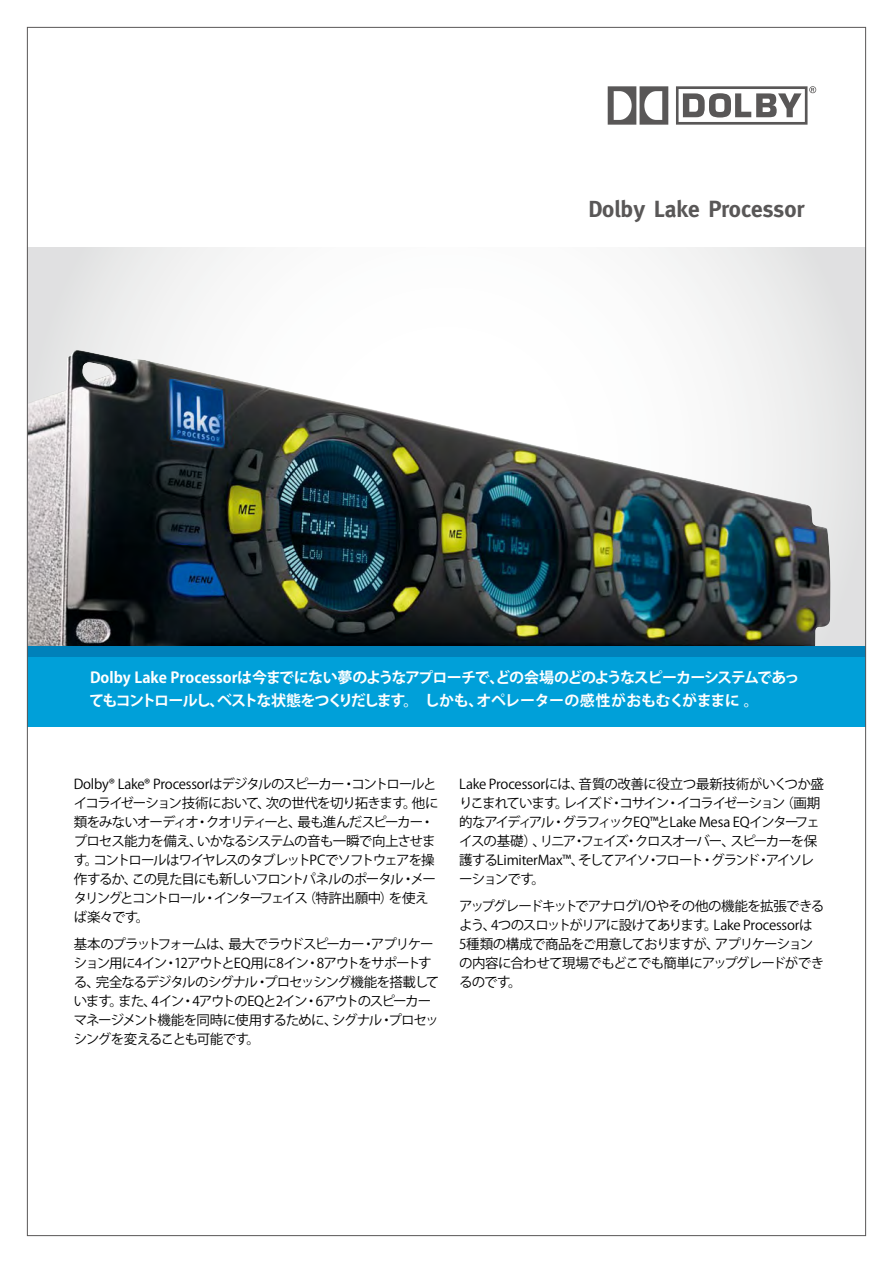
<style>
.page{position:relative;width:893px;height:1263px;background:#fff}
.page>*{position:absolute;margin:0;border:0;box-sizing:border-box;transform-origin:0 0}
.t1{font:700 23.4px "Meta";color:#595757}
.t2{font:700 15px/23.4px "Koz Go Pro";letter-spacing:-.05em;color:#fff}
.t3{font:13.5px/18.9px "Koz Go Pro";letter-spacing:-.075em;color:#000}
</style>
<div class="page">
<svg style="left:29px;top:248px;width:835px;height:398px"></svg>
<img style="left:29px;top:350px;width:801px;height:296px">
<div style="left:27px;top:656px;width:839px;height:71px;background:#00a0d9"></div>
<div style="left:27px;top:646px;width:839px;height:11px;background:#0081ba"></div>
<svg style="left:608px;top:86px;width:60px;height:39px"></svg>
<svg style="left:676px;top:86px;width:140px;height:39px"></svg>
<h1 class="t1" style="left:588px;top:195px;width:218px">Dolby Lake Processor</h1>
<p class="t2" style="left:89px;top:667px;width:712px">Dolby Lake Processorは今までにない夢のようなアプローチで、どの会場のどのようなスピーカーシステムであってもコントロールし、ベストな状態をつくりだします。　しかも、オペレーターの感性がおもむくがままに 。</p>
<p class="t3" style="left:74px;top:775px;width:366px">Dolby® Lake® Processorはデジタルのスピーカー・コントロールとイコライゼーション技術において、次の世代を切り拓きます。他に類をみないオーディオ・クオリティーと、最も進んだスピーカー・プロセス能力を備え、いかなるシステムの音も一瞬で向上させます。コントロールはワイヤレスのタブレットPCでソフトウェアを操作するか、この見た目にも新しいフロントパネルのポータル・メータリングとコントロール・インターフェイス（特許出願中）を使えば楽々です。</p>
<p class="t3" style="left:74px;top:935px;width:367px">基本のプラットフォームは、最大でラウドスピーカー・アプリケーション用に4イン・12アウトとEQ用に8イン・8アウトをサポートする、完全なるデジタルのシグナル・プロセッシング機能を搭載しています。また、4イン・4アウトのEQと2イン・6アウトのスピーカーマネージメント機能を同時に使用するために、シグナル・プロセッシングを変えることも可能です。</p>
<p class="t3" style="left:459px;top:775px;width:366px">Lake Processorには、音質の改善に役立つ最新技術がいくつか盛りこまれています。レイズド・コサイン・イコライゼーション（画期的なアイディアル・グラフィックEQ™とLake Mesa EQインターフェイスの基礎）、リニア・フェイズ・クロスオーバー、スピーカーを保護するLimiterMax™、そしてアイソ・フロート・グランド・アイソレーションです。</p>
<p class="t3" style="left:459px;top:897px;width:367px">アップグレードキットでアナログI/Oやその他の機能を拡張できるよう、4つのスロットがリアに設けてあります。Lake Processorは<br>5種類の構成で商品をご用意しておりますが、アプリケーションの内容に合わせて現場でもどこでも簡単にアップグレードができるのです。</p>
</div>
